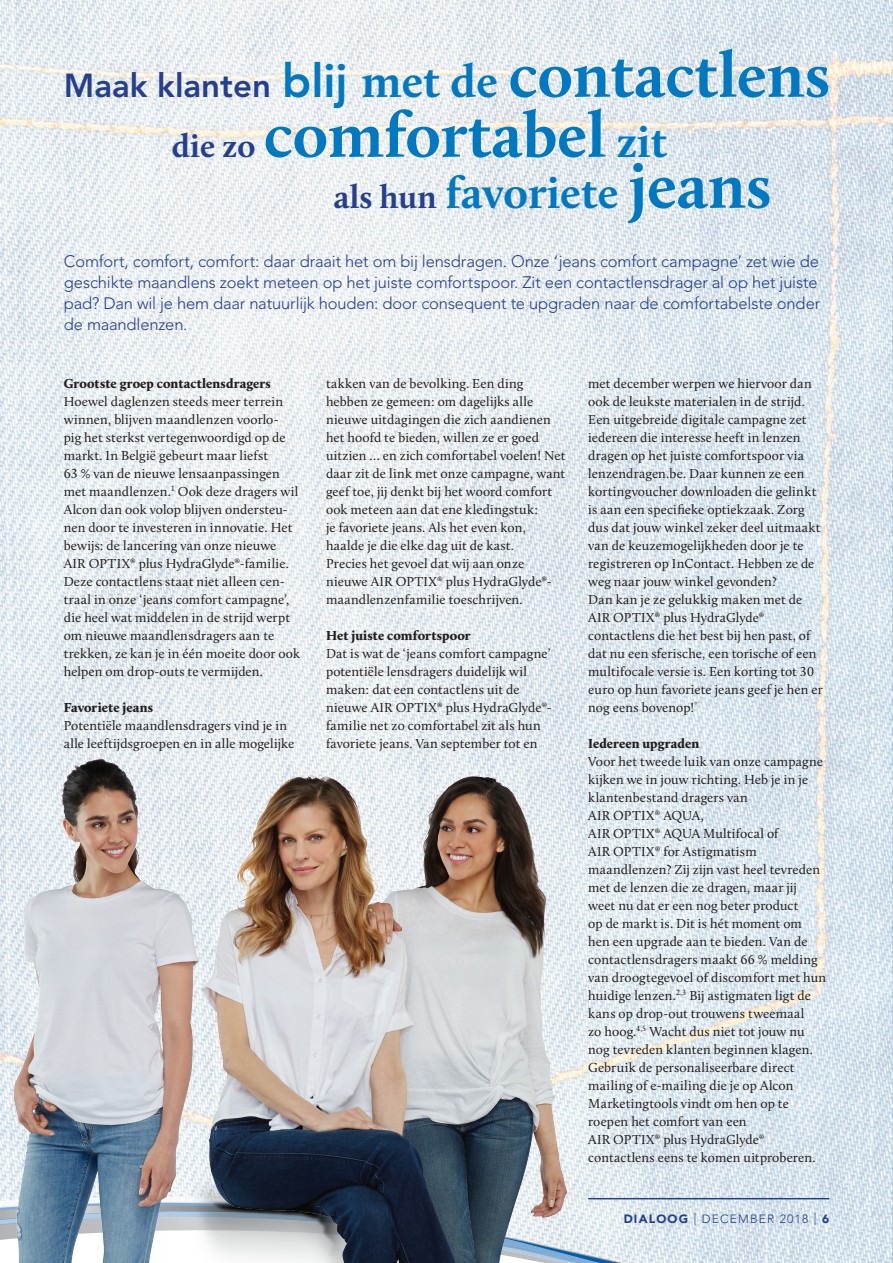
<style>
.page{position:relative;width:893px;height:1263px;background:#fff}
.page>*{position:absolute;margin:0;border:0;box-sizing:border-box;transform-origin:0 0}
.t1{font:700 64.5px "Calluna";color:#0079c2}
.t2{font:700 45px "Calluna";color:#0079c2}
.t3{font:800 33px "Avenir LT Std";color:#253f8e}
.t4{font:300 16.5px/21px "Avenir LT Std";letter-spacing:-.005em;color:#253f8e}
.t5{font:13.5px/18px "Calluna";letter-spacing:.005em;color:#231f20}
.t6{font:900 13.5px "Calluna";letter-spacing:.005em;color:#231f20}
.t7{font:300 12px "Avenir";letter-spacing:.1em;color:#253f8e}
.s1{font-size:46.5px;color:#0079c2}
.s2{font-family:"Calluna";font-weight:700;font-size:46.5px;color:#0079c2}
.s3{font-family:"Calluna";font-weight:700;font-size:64.5px;color:#0079c2}
.s4{font-size:33px;color:#253f8e}
.s5{font-size:45px}
.s6{font-size:64.5px}
.s7{font-weight:900}
</style>
<div class="page">
<img style="left:0;top:0;width:892px;height:1263px">
<svg style="left:699px;top:1197px;width:144px;height:66px;background:#d6e2ec"></svg>
<img style="left:0;top:723px;width:699px;height:540px">
<hr style="left:588px;top:1198px;width:241px;height:1px;background:#253f8e">
<h3 class="t3" style="left:64px;top:66px;width:768px">Maak klanten <span class="s1">blij</span> <span class="s2">met de</span> <span class="s3">contactlens</span></h3>
<h1 class="t1" style="left:172px;top:95px;width:497px"><span class="s4">die zo</span> comfortabel <span class="s5">zit</span></h1>
<h2 class="t2" style="left:334px;top:165px;width:439px"><span class="s4">als hun</span> favoriete <span class="s6">jeans</span></h2>
<p class="t4" style="left:64px;top:251px;width:758px">Comfort, comfort, comfort: daar draait het om bij lensdragen. Onze ‘jeans comfort campagne’ zet wie de geschikte maandlens zoekt meteen op het juiste comfortspoor. Zit een contactlensdrager al op het juiste pad? Dan wil je hem daar natuurlijk houden: door consequent te upgraden naar de comfortabelste onder de maandlenzen.</p>
<p class="t6" style="left:64px;top:375px;width:209px">Grootste groep contactlensdragers</p>
<p class="t5" style="left:64px;top:392px;width:238px">Hoewel daglenzen steeds meer terrein winnen, blijven maandlenzen voorlo-<br>pig het sterkst vertegenwoordigd op de markt. In België gebeurt maar liefst<br>63 % van de nieuwe lensaanpassingen met maandlenzen.<sup>1</sup> Ook deze dragers wil Alcon dan ook volop blijven ondersteu&shy;nen door te investeren in innovatie. Het bewijs: de lancering van onze nieuwe AIR OPTIX® plus HydraGlyde®-familie.<br>Deze contactlens staat niet alleen cen&shy;traal in onze ‘jeans comfort campagne’, die heel wat middelen in de strijd werpt om nieuwe maandlensdragers aan te trekken, ze kan je in één moeite door ook helpen om drop-outs te vermijden.</p>
<p class="t6" style="left:64px;top:699px;width:91px">Favoriete jeans</p>
<p class="t5" style="left:64px;top:716px;width:232px">Potentiële maandlensdragers vind je in alle leeftijdsgroepen en in alle mogelijke</p>
<p class="t5" style="left:326px;top:374px;width:241px">takken van de bevolking. Een ding hebben ze gemeen: om dagelijks alle nieuwe uitdagingen die zich aandienen het hoofd te bieden, willen ze er goed uitzien … en zich comfortabel voelen! Net daar zit de link met onze campagne, want geef toe, jij denkt bij het woord comfort ook meteen aan dat ene kledingstuk:<br>je favoriete jeans. Als het even kon, haalde je die elke dag uit de kast.<br>Precies het gevoel dat wij aan onze nieuwe AIR OPTIX® plus HydraGlyde®- maandlenzenfamilie toeschrijven.</p>
<p class="t6" style="left:326px;top:627px;width:146px">Het juiste comfortspoor</p>
<p class="t5" style="left:326px;top:644px;width:227px">Dat is wat de ‘jeans comfort campagne’ potentiële lensdragers duidelijk wil maken: dat een contactlens uit de nieuwe AIR OPTIX® plus HydraGlyde®- familie net zo comfortabel zit als hun favoriete jeans. Van september tot en</p>
<p class="t5" style="left:588px;top:374px;width:236px">met december werpen we hiervoor dan ook de leukste materialen in de strijd.<br>Een uitgebreide digitale campagne zet iedereen die interesse heeft in lenzen dragen op het juiste comfortspoor via lenzendragen.be. Daar kunnen ze een kortingvoucher downloaden die gelinkt is aan een specifieke optiekzaak. Zorg dus dat jouw winkel zeker deel uitmaakt van de keuzemogelijkheden door je te registreren op InContact. Hebben ze de weg naar jouw winkel gevonden?<br>Dan kan je ze gelukkig maken met de AIR OPTIX® plus HydraGlyde® contactlens die het best bij hen past, of dat nu een sferische, een torische of een multifocale versie is. Een korting tot 30 euro op hun favoriete jeans geef je hen er nog eens bovenop!<sup>*</sup></p>
<p class="t6" style="left:588px;top:735px;width:113px">Iedereen upgraden</p>
<p class="t5" style="left:588px;top:752px;width:240px">Voor het tweede luik van onze campagne kijken we in jouw richting. Heb je in je klantenbestand dragers van<br>AIR OPTIX® AQUA,<br>AIR OPTIX® AQUA Multifocal of<br>AIR OPTIX® for Astigmatism maandlenzen? Zij zijn vast heel tevreden met de lenzen die ze dragen, maar jij weet nu dat er een nog beter product<br>op de markt is. Dit is hét moment om hen een upgrade aan te bieden. Van de contactlensdragers maakt 66 % melding van droogtegevoel of discomfort met hun huidige lenzen.<sup>2,3</sup> Bij astigmaten ligt de kans op drop-out trouwens tweemaal<br>zo hoog.<sup>4,5</sup> Wacht dus niet tot jouw nu nog tevreden klanten beginnen klagen.<br>Gebruik de personaliseerbare direct mailing of e-mailing die je op Alcon Marketingtools vindt om hen op te roepen het comfort van een<br>AIR OPTIX® plus HydraGlyde® contactlens eens te komen uitproberen.</p>
<p class="t7" style="left:624px;top:1212px;width:207px"><span class="s7">DIALOOG</span> | DECEMBER 2018 | <span class="s7">6</span></p>
</div>
